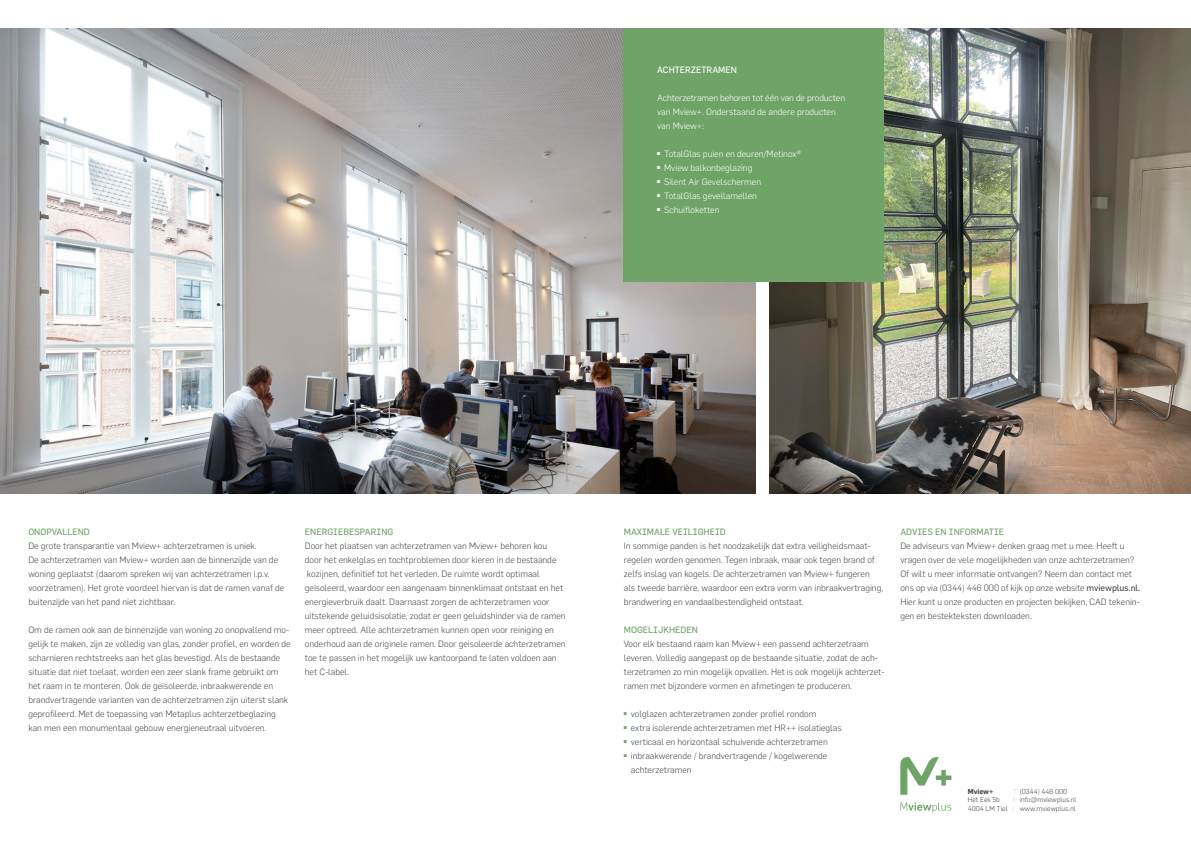
<style>
.page{position:relative;width:1191px;height:842px;background:#fff}
.page>*{position:absolute;margin:0;border:0;box-sizing:border-box;transform-origin:0 0}
.t1{font:300 9px/14px "Flama";color:#484c50}
.t2{font:300 9px/14px "Flama";color:#fff}
.t3{font:9px "Flama";color:#6fa367}
.t4{font:9px "Flama";color:#fff}
.t5{font:300 7px/8.4px "Flama";color:#484c50}
.t6{font:700 7px "Flama";color:#484c50}
.s1{font-weight:400}
.s2{color:#dadcde}
</style>
<div class="page">
<img style="left:769px;top:28px;width:422px;height:465px">
<img style="left:0;top:28px;width:755px;height:465px">
<div style="left:624px;top:28px;width:260px;height:254px;background:#6fa367"></div>
<svg style="left:900px;top:757px;width:51px;height:38px"></svg>
<svg style="left:900px;top:802px;width:51px;height:11px"></svg>
<p class="t4" style="left:657px;top:64px;width:81px">ACHTERZETRAMEN</p>
<p class="t2" style="left:657px;top:90px;width:189px">Achterzetramen behoren tot één van de producten van Mview+. Onderstaand de andere producten van Mview+:</p>
<p class="t2" style="left:657px;top:146px;width:146px"><sup>■</sup> TotalGlas puien en deuren/Metinox®</p>
<p class="t2" style="left:657px;top:160px;width:97px"><sup>■</sup> Mview balkonbeglazing</p>
<p class="t2" style="left:657px;top:174px;width:105px"><sup>■</sup> Silent Air Gevelschermen</p>
<p class="t2" style="left:657px;top:188px;width:101px"><sup>■</sup> TotalGlas gevellamellen</p>
<p class="t2" style="left:657px;top:202px;width:64px"><sup>■</sup> Schuifloketten</p>
<p class="t3" style="left:28px;top:526px;width:63px">ONOPVALLEND</p>
<p class="t1" style="left:28px;top:538px;width:257px">De grote transparantie van Mview+ achterzetramen is uniek.<br>De achterzetramen van Mview+ worden aan de binnenzijde van de woning geplaatst (daarom spreken wij van achterzetramen i.p.v. voorzetramen). Het grote voordeel hiervan is dat de ramen vanaf de buitenzijde van het pand niet zichtbaar.</p>
<p class="t1" style="left:28px;top:622px;width:264px">Om de ramen ook aan de binnenzijde van woning zo onopvallend mo&shy;gelijk te maken, zijn ze volledig van glas, zonder profiel, en worden de scharnieren rechtstreeks aan het glas bevestigd. Als de bestaande situatie dat niet toelaat, worden een zeer slank frame gebruikt om het raam in te monteren. Ook de geïsoleerde, inbraakwerende en brandvertragende varianten van de achterzetramen zijn uiterst slank geprofileerd. Met de toepassing van Metaplus achterzetbeglazing kan men een monumentaal gebouw energieneutraal uitvoeren.</p>
<p class="t3" style="left:305px;top:526px;width:90px">ENERGIEBESPARING</p>
<p class="t1" style="left:305px;top:538px;width:262px">Door het plaatsen van achterzetramen van Mview+ behoren kou door het enkelglas en tochtproblemen door kieren in de bestaande kozijnen, definitief tot het verleden. De ruimte wordt optimaal geïsoleerd, waardoor een aangenaam binnenklimaat ontstaat en het energieverbruik daalt. Daarnaast zorgen de achterzetramen voor uitstekende geluidsisolatie, zodat er geen geluidshinder via de ramen meer optreed. Alle achterzetramen kunnen open voor reiniging en onderhoud aan de originele ramen. Door geisoleerde achterzetramen toe te passen in het mogelijk uw kantoorpand te laten voldoen aan het C-label.</p>
<p class="t3" style="left:624px;top:526px;width:103px">MAXIMALE VEILIGHEID</p>
<p class="t1" style="left:624px;top:538px;width:261px">In sommige panden is het noodzakelijk dat extra veiligheidsmaat&shy;regelen worden genomen. Tegen inbraak, maar ook tegen brand of zelfs inslag van kogels. De achterzetramen van Mview+ fungeren als tweede barrière, waardoor een extra vorm van inbraakvertraging, brandwering en vandaalbestendigheid ontstaat.</p>
<p class="t3" style="left:624px;top:624px;width:76px">MOGELIJKHEDEN</p>
<p class="t1" style="left:624px;top:636px;width:262px">Voor elk bestaand raam kan Mview+ een passend achterzetraam leveren. Volledig aangepast op de bestaande situatie, zodat de ach&shy;terzetramen zo min mogelijk opvallen. Het is ook mogelijk achterzet&shy;ramen met bijzondere vormen en afmetingen te produceren.</p>
<p class="t1" style="left:624px;top:706px;width:194px"><sup>■</sup> volglazen achterzetramen zonder profiel rondom</p>
<p class="t1" style="left:624px;top:720px;width:219px"><sup>■</sup> extra isolerende achterzetramen met HR++ isolatieglas</p>
<p class="t1" style="left:624px;top:734px;width:205px"><sup>■</sup> verticaal en horizontaal schuivende achterzetramen</p>
<p class="t1" style="left:631px;top:748px;width:198px;text-indent:-7px"><sup>■</sup> inbraakwerende / brandvertragende / kogelwerende achterzetramen</p>
<p class="t3" style="left:900px;top:526px;width:105px">ADVIES EN INFORMATIE</p>
<p class="t1" style="left:900px;top:538px;width:241px">De adviseurs van Mview+ denken graag met u mee. Heeft u vragen over de vele mogelijkheden van onze achterzetramen?<br>Of wilt u meer informatie ontvangen? Neem dan contact met ons op via (0344) 446 000 of kijk op onze website <span class="s1">mviewplus.nl.<br></span>Hier kunt u onze producten en projecten bekijken, CAD tekenin&shy;gen en bestekteksten downloaden.</p>
<p class="t6" style="left:967px;top:786px;width:27px">Mview+</p>
<p class="t5" style="left:967px;top:795px;width:41px">Het Eek 5b<br>4004 LM Tiel</p>
<p class="t5" style="left:1012px;top:787px;width:65px"><span class="s2">T</span> (0344) 446 000<br><span class="s2">E</span> info@mviewplus.nl<br><span class="s2">I</span> www.mviewplus.nl</p>
</div>
